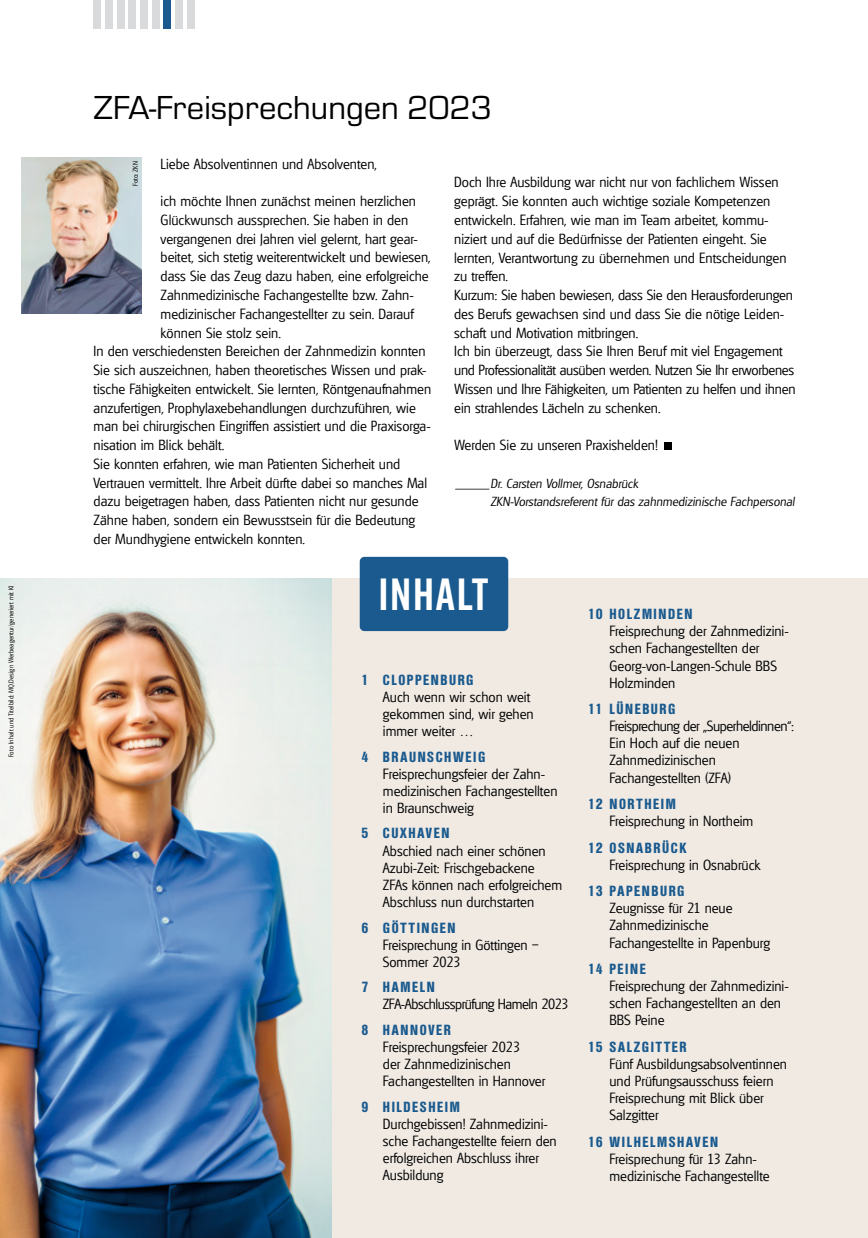
<style>
.page{position:relative;width:868px;height:1238px;background:#fff}
.page>*{position:absolute;margin:0;border:0;box-sizing:border-box;transform-origin:0 0}
.t1{font:700 57px "Arial";color:#000}
.t2{font:700 45px "Rift";letter-spacing:.04em;color:#fff}
.t3{font:34.5px "Micro Square";color:#000}
.t4{font:300 14.25px/17.1px "Glasgow";color:#000}
.t5{font:700 condensed 14.25px "Olympia";letter-spacing:.11em;color:#1a5a8e}
.t6{font:300 14.25px "Glasgow";letter-spacing:-.03em;color:#000}
.t7{font:italic 300 13.5px "Glasgow";color:#000;scale:2.7 1}
.t8{font:italic 300 12.75px/18.8px "Glasgow";color:#000}
.t9{font:300 6.75px "Glasgow";color:#000}
</style>
<div class="page">
<div style="left:331px;top:578px;width:536px;height:659px;background:#f0eae3"></div>
<img style="left:21px;top:157px;width:120px;height:156px">
<img style="left:0;top:578px;width:331px;height:659px">
<div style="left:359px;top:557px;width:149px;height:74px;background:#1a5a8e;border-radius:5px"></div>
<div style="left:94px;top:0;width:7px;height:28px;background:#d9dadb"></div>
<div style="left:105px;top:0;width:8px;height:28px;background:#d9dadb"></div>
<div style="left:117px;top:0;width:8px;height:28px;background:#d9dadb"></div>
<div style="left:129px;top:0;width:7px;height:28px;background:#d9dadb"></div>
<div style="left:140px;top:0;width:8px;height:28px;background:#d9dadb"></div>
<div style="left:152px;top:0;width:8px;height:28px;background:#d9dadb"></div>
<div style="left:163px;top:0;width:8px;height:28px;background:#1a5a8e"></div>
<div style="left:175px;top:0;width:8px;height:28px;background:#d9dadb"></div>
<div style="left:187px;top:0;width:8px;height:28px;background:#d9dadb"></div>
<h3 class="t3" style="left:94px;top:90px;width:400px">ZFA-Freisprechungen 2023</h3>
<p class="t4" style="left:161px;top:155px;width:218px">Liebe Absolventinnen und Absolventen,</p>
<p class="t4" style="left:161px;top:192px;width:257px">ich möchte Ihnen zunächst meinen herzlichen</p>
<p class="t4" style="left:161px;top:211px;width:249px">Glückwunsch aussprechen. Sie haben in den</p>
<p class="t4" style="left:161px;top:230px;width:259px">vergangenen drei Jahren viel gelernt, hart gear-</p>
<p class="t4" style="left:161px;top:249px;width:271px">beitet, sich stetig weiterentwickelt und bewiesen,</p>
<p class="t4" style="left:161px;top:267px;width:270px">dass Sie das Zeug dazu haben, eine erfolgreiche</p>
<p class="t4" style="left:161px;top:286px;width:254px">Zahnmedizinische Fachangestellte bzw. Zahn-</p>
<p class="t4" style="left:161px;top:305px;width:254px">medizinischer Fachangestellter zu sein. Darauf</p>
<p class="t4" style="left:161px;top:324px;width:122px">können Sie stolz sein.</p>
<p class="t4" style="left:94px;top:342px;width:333px">In den verschiedensten Bereichen der Zahnmedizin konnten</p>
<p class="t4" style="left:94px;top:361px;width:334px">Sie sich auszeichnen, haben theoretisches Wissen und prak-</p>
<p class="t4" style="left:94px;top:380px;width:339px">tische Fähigkeiten entwickelt. Sie lernten, Röntgenaufnahmen</p>
<p class="t4" style="left:94px;top:399px;width:324px">anzufertigen, Prophylaxebehandlungen durchzuführen, wie</p>
<p class="t4" style="left:94px;top:417px;width:338px">man bei chirurgischen Eingriffen assistiert und die Praxisorga-</p>
<p class="t4" style="left:94px;top:436px;width:132px">nisation im Blick behält.</p>
<p class="t4" style="left:94px;top:455px;width:308px">Sie konnten erfahren, wie man Patienten Sicherheit und</p>
<p class="t4" style="left:94px;top:474px;width:335px">Vertrauen vermittelt. Ihre Arbeit dürfte dabei so manches Mal</p>
<p class="t4" style="left:94px;top:492px;width:326px">dazu beigetragen haben, dass Patienten nicht nur gesunde</p>
<p class="t4" style="left:94px;top:511px;width:323px">Zähne haben, sondern ein Bewusstsein für die Bedeutung</p>
<p class="t4" style="left:94px;top:530px;width:213px">der Mundhygiene entwickeln konnten.</p>
<p class="t9" style="left:131px;top:186px;width:26px;rotate:-90deg">Foto: ZKN</p>
<p class="t4" style="left:454px;top:173px;width:343px;line-height:18.8px">Doch Ihre Ausbildung war nicht nur von fachlichem Wissen geprägt. Sie konnten auch wichtige soziale Kompetenzen entwickeln. Erfahren, wie man im Team arbeitet, kommu&shy;niziert und auf die Bedürfnisse der Patienten eingeht. Sie lernten, Verantwortung zu übernehmen und Entscheidungen zu treffen.<br>Kurzum: Sie haben bewiesen, dass Sie den Herausforderungen des Berufs gewachsen sind und dass Sie die nötige Leiden&shy;schaft und Motivation mitbringen.<br>Ich bin überzeugt, dass Sie Ihren Beruf mit viel Engagement und Professionalität ausüben werden. Nutzen Sie Ihr erworbenes Wissen und Ihre Fähigkeiten, um Patienten zu helfen und ihnen ein strahlendes Lächeln zu schenken.</p>
<p class="t4" style="left:454px;top:436px;width:205px">Werden Sie zu unseren Praxishelden!</p>
<h1 class="t1" style="left:659px;top:398px;width:17px">.</h1>
<p class="t7" style="left:454px;top:481px;width:15px">—</p>
<p class="t8" style="left:490px;top:473px;width:306px">Dr. Carsten Vollmer, Osnabrück<br>ZKN-Vorstandsreferent für das zahnmedizinische Fachpersonal</p>
<p class="t9" style="left:7px;top:757px;width:173px;rotate:-90deg">Foto Inhalt und Titelbild: MQ.Design Werbeagentur/generiert mit KI</p>
<h2 class="t2" style="left:378px;top:561px;width:112px">Inhalt</h2>
<p class="t5" style="left:361px;top:671px;width:113px">1 CLOPPENBURG</p>
<p class="t4" style="left:383px;top:688px;width:152px">Auch wenn wir schon weit gekommen sind, wir gehen immer weiter …</p>
<p class="t5" style="left:361px;top:748px;width:125px">4 BRAUNSCHWEIG</p>
<p class="t4" style="left:383px;top:765px;width:176px">Freisprechungsfeier der Zahn&shy;medizinischen Fachangestellten in Braunschweig</p>
<p class="t5" style="left:361px;top:825px;width:89px">5 CUXHAVEN</p>
<p class="t4" style="left:383px;top:841px;width:181px">Abschied nach einer schönen<br>Azubi-Zeit: Frischgebackene<br>ZFAs können nach erfolgreichem<br>Abschluss nun durchstarten</p>
<p class="t5" style="left:361px;top:919px;width:95px">6 GÖTTINGEN</p>
<p class="t4" style="left:383px;top:935px;width:157px">Freisprechung in Göttingen –<br>Sommer 2023</p>
<p class="t5" style="left:361px;top:978px;width:75px">7 HAMELN</p>
<p class="t6" style="left:383px;top:995px;width:187px">ZFA-Abschlussprüfung Hameln 2023</p>
<p class="t5" style="left:361px;top:1021px;width:91px">8 HANNOVER</p>
<p class="t4" style="left:383px;top:1038px;width:164px">Freisprechungsfeier 2023<br>der Zahnmedizinischen<br>Fachangestellten in Hannover</p>
<p class="t5" style="left:361px;top:1098px;width:99px">9 HILDESHEIM</p>
<p class="t4" style="left:383px;top:1115px;width:175px">Durchgebissen! Zahnmedizini&shy;sche Fachangestellte feiern den erfolgreichen Abschluss ihrer<br>Ausbildung</p>
<p class="t5" style="left:588px;top:606px;width:106px">10 HOLZMINDEN</p>
<p class="t4" style="left:609px;top:622px;width:181px">Freisprechung der Zahnmedizini&shy;schen Fachangestellten der<br>Georg-von-Langen-Schule BBS<br>Holzminden</p>
<p class="t5" style="left:588px;top:700px;width:89px">11 LÜNEBURG</p>
<p class="t4" style="left:609px;top:717px;width:186px">Freisprechung der „Superheldinnen“:<br>Ein Hoch auf die neuen<br>Zahnmedizinischen<br>Fachangestellten (ZFA)</p>
<p class="t5" style="left:588px;top:795px;width:89px">12 NORTHEIM</p>
<p class="t4" style="left:609px;top:812px;width:145px">Freisprechung in Northeim</p>
<p class="t5" style="left:588px;top:839px;width:100px">12 OSNABRÜCK</p>
<p class="t4" style="left:609px;top:856px;width:152px">Freisprechung in Osnabrück</p>
<p class="t5" style="left:588px;top:882px;width:98px">13 PAPENBURG</p>
<p class="t4" style="left:609px;top:899px;width:162px">Zeugnisse für 21 neue<br>Zahnmedizinische<br>Fachangestellte in Papenburg</p>
<p class="t5" style="left:588px;top:960px;width:59px">14 PEINE</p>
<p class="t4" style="left:609px;top:977px;width:181px">Freisprechung der Zahnmedizini&shy;schen Fachangestellten an den<br>BBS Peine</p>
<p class="t5" style="left:588px;top:1038px;width:100px">15 SALZGITTER</p>
<p class="t4" style="left:609px;top:1055px;width:179px">Fünf Ausbildungsabsolventinnen und Prüfungsausschuss feiern<br>Freisprechung mit Blick über<br>Salzgitter</p>
<p class="t5" style="left:588px;top:1133px;width:131px">16 WILHELMSHAVEN</p>
<p class="t4" style="left:609px;top:1149px;width:162px">Freisprechung für 13 Zahn&shy;medizinische Fachangestellte</p>
</div>
